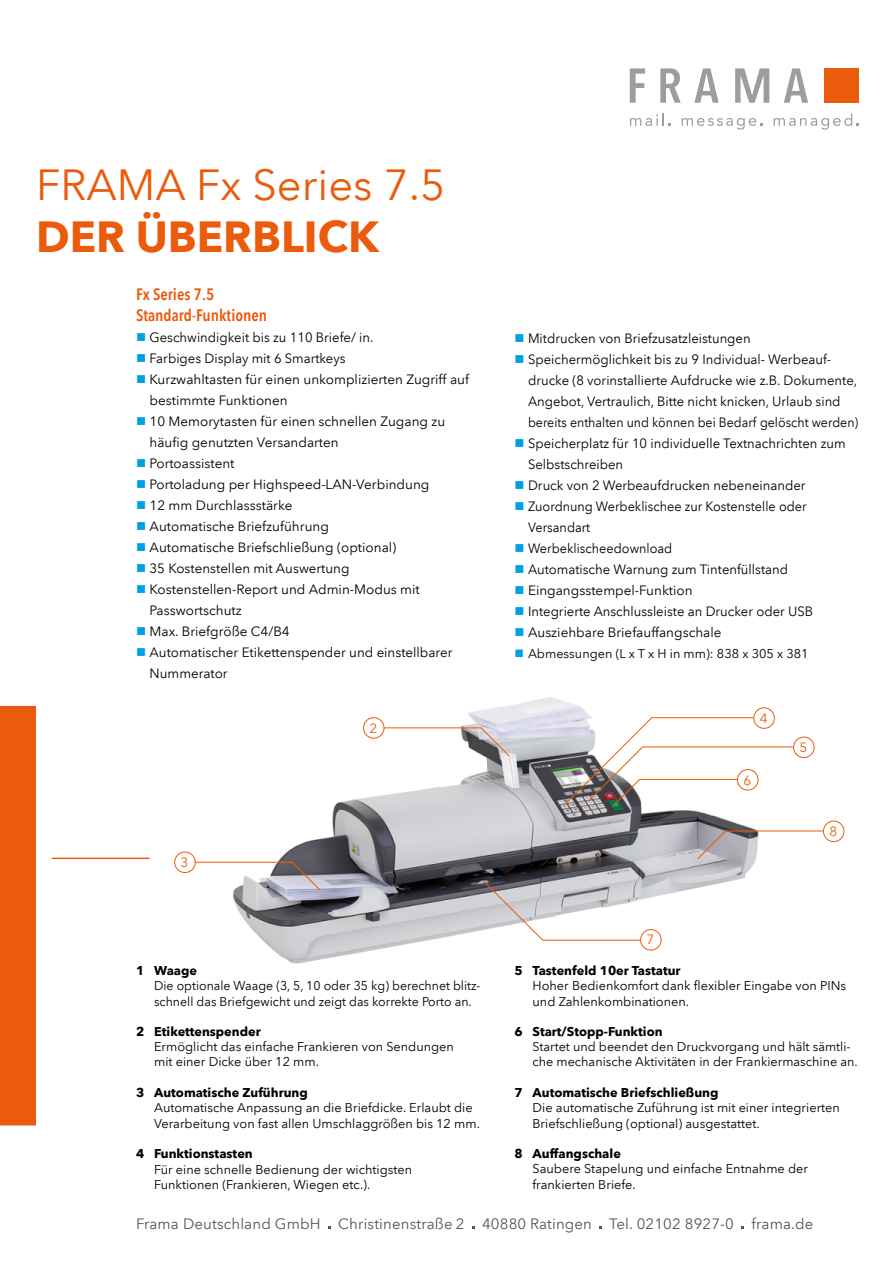
<style>
.page{position:relative;width:893px;height:1263px;background:#fff}
.page>*{position:absolute;margin:0;border:0;box-sizing:border-box;transform-origin:0 0}
.t1{font:43.5px "Avenir Next LT Pro";color:#ea5b0b}
.t2{font:700 43.5px "Avenir Next LT Pro";color:#ea5b0b}
.t3{font:600 condensed 16.5px/21px "Avenir Next LT Pro";color:#ea5b0b}
.t4{font:15px "Avenir Next LT Pro";letter-spacing:.01em;color:#575756}
.t5{font:13.5px/21px "Avenir Next LT Pro";color:#000}
.t6{font:13.5px/21px "Avenir Next LT Pro";color:#000;scale:.94 1}
.t7{font:13.5px "Avenir Next LT Pro";color:#ea5b0b}
.t8{font:12.75px/15.3px "Avenir Next LT Pro";color:#000}
.t9{font:700 12.75px "Avenir Next LT Pro";color:#000}
.s1{color:#009fe3}
</style>
<div class="page">
<img style="left:212px;top:697px;width:571px;height:267px">
<div style="left:824px;top:68px;width:35px;height:35px;background:#ea5b0b"></div>
<svg style="left:630px;top:68px;width:15px;height:35px"></svg>
<svg style="left:660px;top:68px;width:21px;height:35px"></svg>
<svg style="left:694px;top:68px;width:25px;height:35px"></svg>
<svg style="left:784px;top:68px;width:24px;height:35px"></svg>
<svg style="left:735px;top:68px;width:34px;height:35px"></svg>
<svg style="left:630px;top:114px;width:41px;height:12px"></svg>
<svg style="left:682px;top:118px;width:80px;height:12px"></svg>
<svg style="left:773px;top:114px;width:86px;height:16px"></svg>
<div style="left:0;top:706px;width:36px;height:419px;background:#ea5b0b"></div>
<hr style="left:52px;top:857px;width:98px;height:2px;background:#ea5b0b">
<div style="left:737px;top:769px;width:21px;height:21px;background:#fff;border-radius:50%"></div>
<div style="left:737px;top:769px;width:21px;height:21px;border:1px solid #ea5b0b;border-radius:50%"></div>
<hr style="left:639px;top:779px;width:98px;height:1px;background:#ea5b0b">
<svg style="left:697px;top:830px;width:30px;height:30px"></svg>
<div style="left:823px;top:821px;width:21px;height:21px;border:1px solid #ea5b0b;border-radius:50%"></div>
<hr style="left:725px;top:831px;width:98px;height:1px;background:#ea5b0b">
<svg style="left:483px;top:880px;width:61px;height:61px"></svg>
<div style="left:641px;top:929px;width:20px;height:21px;background:#fff;border-radius:50%"></div>
<div style="left:640px;top:929px;width:21px;height:21px;border:1px solid #ea5b0b;border-radius:50%"></div>
<hr style="left:543px;top:940px;width:97px;height:1px;background:#ea5b0b">
<div style="left:793px;top:737px;width:21px;height:21px;border:1px solid #ea5b0b;border-radius:50%"></div>
<hr style="left:642px;top:746px;width:151px;height:1px;background:#ea5b0b">
<svg style="left:564px;top:716px;width:89px;height:92px"></svg>
<div style="left:754px;top:708px;width:20px;height:20px;background:#fff;border-radius:50%"></div>
<div style="left:753px;top:707px;width:22px;height:22px;border:1px solid #ea5b0b;border-radius:50%"></div>
<hr style="left:652px;top:717px;width:102px;height:1px;background:#ea5b0b">
<svg style="left:480px;top:727px;width:30px;height:30px"></svg>
<div style="left:363px;top:718px;width:21px;height:20px;background:#fff;border-radius:50%"></div>
<div style="left:363px;top:717px;width:21px;height:21px;border:1px solid #ea5b0b;border-radius:50%"></div>
<hr style="left:384px;top:727px;width:97px;height:1px;background:#ea5b0b">
<svg style="left:291px;top:861px;width:30px;height:30px"></svg>
<div style="left:174px;top:852px;width:22px;height:21px;border:1px solid #ea5b0b;border-radius:50%"></div>
<hr style="left:195px;top:862px;width:97px;height:1px;background:#ea5b0b">
<h1 class="t1" style="left:36px;top:159px;width:411px">frama Fx Series 7.5</h1>
<h1 class="t2" style="left:36px;top:210px;width:344px">Der überblick</h1>
<p class="t3" style="left:136px;top:284px;width:133px">Fx Series 7.5<br>Standard-Funktionen</p>
<p class="t5" style="left:136px;top:327px;width:239px"><span class="s1">■</span> Geschwindigkeit bis zu 110 Briefe/ in.</p>
<p class="t5" style="left:136px;top:348px;width:211px"><span class="s1">■</span> Farbiges Display mit 6 Smartkeys</p>
<p class="t5" style="left:150px;top:369px;width:321px;text-indent:-14px"><span class="s1">■</span> Kurzwahltasten für einen unkomplizierten Zugriff auf bestimmte Funktionen</p>
<p class="t5" style="left:150px;top:411px;width:297px;text-indent:-14px"><span class="s1">■</span> 10 Memorytasten für einen schnellen Zugang zu häufig genutzten Versandarten</p>
<p class="t5" style="left:136px;top:453px;width:100px"><span class="s1">■</span> Portoassistent</p>
<p class="t5" style="left:136px;top:474px;width:295px"><span class="s1">■</span> Portoladung per Highspeed-LAN-Verbindung</p>
<p class="t5" style="left:136px;top:495px;width:158px"><span class="s1">■</span> 12 mm Durchlassstärke</p>
<p class="t5" style="left:136px;top:516px;width:194px"><span class="s1">■</span> Automatische Briefzuführung</p>
<p class="t5" style="left:136px;top:537px;width:262px"><span class="s1">■</span> Automatische Briefschließung (optional)</p>
<p class="t5" style="left:136px;top:558px;width:215px"><span class="s1">■</span> 35 Kostenstellen mit Auswertung</p>
<p class="t5" style="left:150px;top:579px;width:272px;text-indent:-14px"><span class="s1">■</span> Kostenstellen-Report und Admin-Modus mit<br>Passwortschutz</p>
<p class="t5" style="left:136px;top:621px;width:155px"><span class="s1">■</span> Max. Briefgröße C4/B4</p>
<p class="t5" style="left:150px;top:642px;width:305px;text-indent:-14px"><span class="s1">■</span> Automatischer Etikettenspender und einstellbarer<br>Nummerator</p>
<p class="t7" style="left:181px;top:854px;width:9px">3</p>
<p class="t7" style="left:369px;top:720px;width:9px">2</p>
<p class="t5" style="left:514px;top:327px;width:238px"><span class="s1">■</span> Mitdrucken von Briefzusatzleistungen</p>
<p class="t5" style="left:528px;top:348px;width:332px;text-indent:-14px"><span class="s1">■</span> Speichermöglichkeit bis zu 9 Individual- Werbeauf&shy;drucke (8 vorinstallierte Aufdrucke wie z.B. Dokumente, Angebot, Vertraulich, Bitte nicht knicken, Urlaub sind bereits enthalten und können bei Bedarf gelöscht werden)</p>
<p class="t5" style="left:528px;top:432px;width:319px;text-indent:-14px"><span class="s1">■</span> Speicherplatz für 10 individuelle Textnachrichten zum<br>Selbstschreiben</p>
<p class="t5" style="left:514px;top:474px;width:292px"><span class="s1">■</span> Druck von 2 Werbeaufdrucken nebeneinander</p>
<p class="t6" style="left:528px;top:495px;width:298px;text-indent:-14px"><span class="s1">■</span> Zuordnung Werbeklischee zur Kostenstelle oder<br>Versandart</p>
<p class="t6" style="left:514px;top:537px;width:169px"><span class="s1">■</span> Werbeklischeedownload</p>
<p class="t5" style="left:514px;top:558px;width:275px"><span class="s1">■</span> Automatische Warnung zum Tintenfüllstand</p>
<p class="t5" style="left:514px;top:579px;width:180px"><span class="s1">■</span> Eingangsstempel-Funktion</p>
<p class="t5" style="left:514px;top:600px;width:300px"><span class="s1">■</span> Integrierte Anschlussleiste an Drucker oder USB</p>
<p class="t5" style="left:514px;top:621px;width:209px"><span class="s1">■</span> Ausziehbare Briefauffangschale</p>
<p class="t8" style="left:514px;top:646px;width:296px"><span class="s1">■</span> Abmessungen (L x T x H in mm): 838 x 305 x 381</p>
<p class="t7" style="left:646px;top:931px;width:9px">7</p>
<p class="t7" style="left:760px;top:710px;width:9px">4</p>
<p class="t7" style="left:743px;top:772px;width:9px">6</p>
<p class="t7" style="left:799px;top:740px;width:9px">5</p>
<p class="t7" style="left:829px;top:824px;width:9px">8</p>
<p class="t9" style="left:514px;top:963px;width:168px">5 Tastenfeld 10er Tastatur</p>
<p class="t8" style="left:532px;top:978px;width:315px">Hoher Bedienkomfort dank flexibler Eingabe von PINs und Zahlenkombinationen.</p>
<p class="t9" style="left:514px;top:1023px;width:150px">6 Start/Stopp-Funktion</p>
<p class="t8" style="left:532px;top:1039px;width:327px">Startet und beendet den Druckvorgang und hält sämtli&shy;che mechanische Aktivitäten in der Frankiermaschine an.</p>
<p class="t9" style="left:514px;top:1085px;width:205px">7 Automatische Briefschließung</p>
<p class="t8" style="left:532px;top:1100px;width:309px">Die automatische Zuführung ist mit einer integrierten<br>Briefschließung (optional) ausgestattet.</p>
<p class="t9" style="left:514px;top:1146px;width:108px">8 Auffangschale</p>
<p class="t8" style="left:532px;top:1161px;width:277px">Saubere Stapelung und einfache Entnahme der frankierten Briefe.</p>
<p class="t4" style="left:136px;top:1215px;width:679px">Frama Deutschland GmbH Christinenstraße 2 40880 Ratingen tel. 02102 8927-0 frama.de</p>
<p class="t9" style="left:136px;top:963px;width:63px">1 Waage</p>
<p class="t8" style="left:154px;top:978px;width:328px">Die optionale Waage (3, 5, 10 oder 35 kg) berechnet blitz&shy;schnell das Briefgewicht und zeigt das korrekte Porto an.</p>
<p class="t9" style="left:136px;top:1023px;width:126px">2 Etikettenspender</p>
<p class="t8" style="left:154px;top:1039px;width:301px">Ermöglicht das einfache Frankieren von Sendungen mit einer Dicke über 12 mm.</p>
<p class="t9" style="left:136px;top:1085px;width:173px">3 Automatische Zuführung</p>
<p class="t8" style="left:154px;top:1100px;width:327px">Automatische Anpassung an die Briefdicke. Erlaubt die<br>Verarbeitung von fast allen Umschlaggrößen bis 12 mm.</p>
<p class="t9" style="left:136px;top:1146px;width:118px">4 Funktionstasten</p>
<p class="t8" style="left:154px;top:1161px;width:260px">Für eine schnelle Bedienung der wichtigsten<br>Funktionen (Frankieren, Wiegen etc.).</p>
</div>
